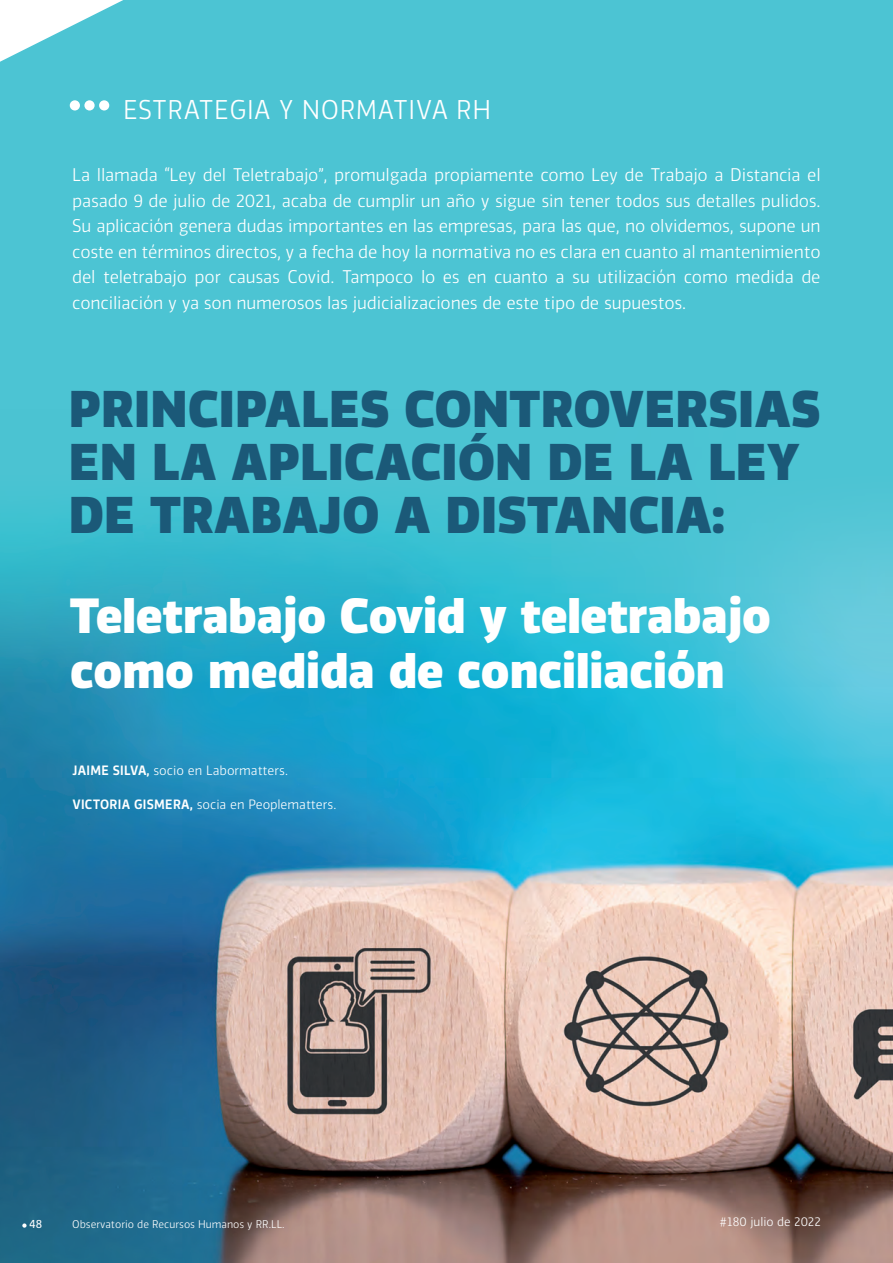
<style>
.page{position:relative;width:893px;height:1263px;background:#4cc4d3}
.page>*{position:absolute;margin:0;border:0;box-sizing:border-box;transform-origin:0 0}
.t1{font:900 48.6px/53.4px "Vinkel";letter-spacing:.02em;color:#1b5978}
.t2{font:900 46.5px/55.5px "Vinkel";color:#fff}
.t3{font:300 25.5px "Vinkel";letter-spacing:.02em;color:#fff}
.stl_base{font:300 17.25px/25.5px "Vinkel";letter-spacing:-.01em;color:#fff;text-align:justify}
.t4{font:300 12.75px "Vinkel";color:#fff}
.t5{font:300 12px "Vinkel";color:#fff}
.t6{font:11.25px "Vinkel";color:#fff}
.t7{font:300 10.5px "Vinkel";color:#fff}
.s1{font-weight:500}
</style>
<div class="page">
<img style="left:0;top:503px;width:893px;height:760px">
<svg style="left:22px;top:1223px;width:5px;height:5px"></svg>
<div style="left:70px;top:100px;width:10px;height:10px;background:#fff;border-radius:50%"></div>
<div style="left:84px;top:100px;width:11px;height:10px;background:#fff;border-radius:50%"></div>
<div style="left:99px;top:100px;width:10px;height:10px;background:#fff;border-radius:50%"></div>
<svg style="left:0;top:0;width:123px;height:62px"></svg>
<p class="t3" style="left:123px;top:93px;width:370px">ESTRATEGIA Y NORMATIVA RH</p>
<p class="stl_base" style="left:72px;top:163px;width:750px">La llamada “Ley del Teletrabajo”, promulgada propiamente como Ley de Trabajo a Distancia el pasado 9 de julio de 2021, acaba de cumplir un año y sigue sin tener todos sus detalles pulidos.<br>Su aplicación genera dudas importantes en las empresas, para las que, no olvidemos, supone un coste en términos directos, y a fecha de hoy la normativa no es clara en cuanto al mantenimiento del teletrabajo por causas Covid. Tampoco lo es en cuanto a su utilización como medida de conciliación y ya son numerosos las judicializaciones de este tipo de supuestos.</p>
<p class="t1" style="left:69px;top:382px;width:752px">PRINCIPALES CONTROVERSIAS<br>EN LA APLICACIÓN DE LA LEY<br>DE TRABAJO A DISTANCIA:</p>
<p class="t2" style="left:70px;top:588px;width:702px">Teletrabajo Covid y teletrabajo como medida de conciliación</p>
<p class="t4" style="left:73px;top:761px;width:217px"><span class="s1">JAIME SILVA,</span> socio en Labormatters.</p>
<p class="t4" style="left:73px;top:796px;width:265px"><span class="s1">VICTORIA GISMERA,</span> socia en Peoplematters.</p>
<p class="t6" style="left:29px;top:1216px;width:15px">48</p>
<p class="t7" style="left:72px;top:1217px;width:214px">Observatorio de Recursos Humanos y RR.LL.</p>
<p class="t5" style="left:720px;top:1214px;width:102px">#180 julio de 2022</p>
</div>
